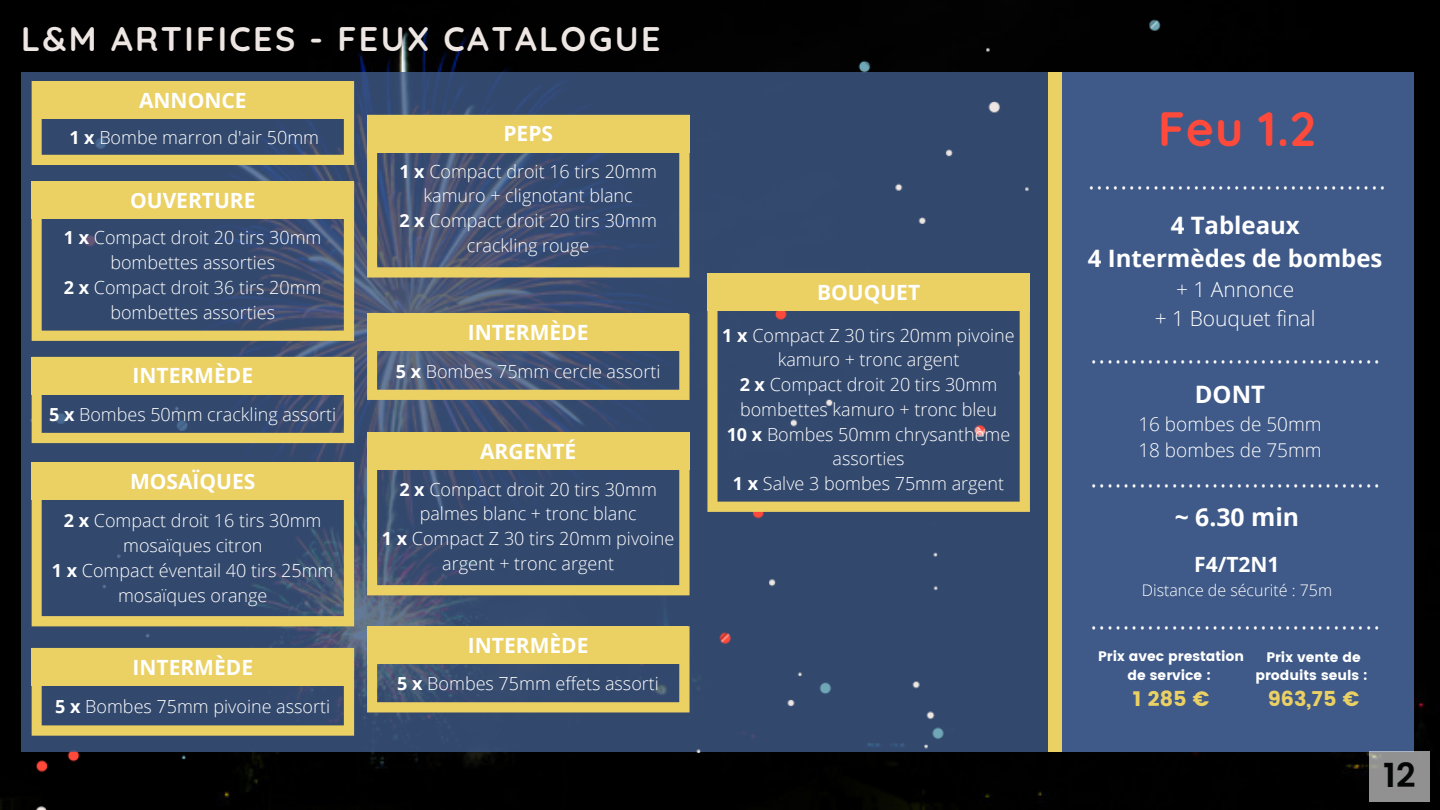
<style>
.page{position:relative;width:1440px;height:810px;background:#000}
.page>*{position:absolute;margin:0;border:0;box-sizing:border-box;transform-origin:0 0}
.t1{font:700 48px "Quicksand";color:#ff4a3b}
.t2{font:300 34px "Open Sans";color:#fff}
.t3{font:700 34px "Quicksand";letter-spacing:.07em;color:#ede6e2}
.t4{font:600 34px "Poppins";color:#040505}
.t5{font:700 24.8px "Open Sans";color:#fff}
.t6{font:700 24px/33px "Open Sans";color:#fff;text-align:center}
.t7{font:700 21px "Open Sans";color:#fff}
.t8{font:300 21px/29.2px "Open Sans";color:#fff;text-align:center}
.t9{font:20.7px "Poppins";color:#ebd064}
.t10{font:300 19px/26.2px "Open Sans";color:#fff}
.t11{font:300 18px/24.8px "Open Sans";color:#fff;text-align:center}
.t12{font:300 16px "Open Sans";color:#fff}
.t13{font:13.8px/18.8px "Poppins";color:#fff;text-align:center}
.s1{font-weight:700}
</style>
<div class="page">
<div style="left:0;top:29px;width:263px;height:781px;background:#000"></div>
<svg style="left:21px;top:73px;width:648px;height:679px;background:#3b4e70"></svg>
<img style="left:669px;top:0;width:648px;height:810px">
<div style="left:1062px;top:72px;width:352px;height:680px;background:#3f5a88"></div>
<div style="left:1048px;top:72px;width:13px;height:680px;background:#ebd064"></div>
<svg style="left:32px;top:81px;width:322px;height:84px;background:#6a716a"></svg>
<div style="left:32px;top:81px;width:312px;height:37px;background:#ebd064"></div>
<svg style="left:32px;top:219px;width:322px;height:122px;background:#4f5d6d"></svg>
<div style="left:32px;top:181px;width:322px;height:38px;background:#ebd064"></div>
<svg style="left:32px;top:357px;width:322px;height:86px;background:#676e6b"></svg>
<div style="left:32px;top:357px;width:320px;height:37px;background:#ebd064"></div>
<svg style="left:32px;top:500px;width:322px;height:126px;background:#4c5b6c"></svg>
<div style="left:32px;top:462px;width:322px;height:38px;background:#ebd064"></div>
<svg style="left:32px;top:685px;width:322px;height:51px;background:#646c6a"></svg>
<div style="left:32px;top:648px;width:322px;height:37px;background:#ebd064"></div>
<svg style="left:367px;top:152px;width:323px;height:126px;background:#576170"></svg>
<div style="left:367px;top:115px;width:323px;height:37px;background:#ebd064"></div>
<svg style="left:707px;top:311px;width:323px;height:201px;background:#47576c"></svg>
<div style="left:707px;top:273px;width:323px;height:38px;background:#ebd064"></div>
<svg style="left:367px;top:314px;width:323px;height:86px;background:#6f7471"></svg>
<div style="left:367px;top:314px;width:320px;height:37px;background:#ebd064"></div>
<svg style="left:367px;top:470px;width:323px;height:125px;background:#4d5c6c"></svg>
<div style="left:367px;top:433px;width:323px;height:37px;background:#ebd064"></div>
<svg style="left:367px;top:626px;width:323px;height:86px;background:#666e6c"></svg>
<div style="left:367px;top:626px;width:320px;height:38px;background:#ebd064"></div>
<div style="left:1369px;top:751px;width:61px;height:50px;background:#919191"></div>
<h2 class="t3" style="left:21px;top:17px;width:641px">L&amp;M ARTIFICES - FEUX CATALOGUE</h2>
<p class="t7" style="left:139px;top:85px;width:109px">ANNONCE</p>
<p class="t11" style="left:69px;top:124px;width:251px"><span class="s1">1 x</span> Bombe marron d'air 50mm</p>
<p class="t7" style="left:130px;top:185px;width:127px">OUVERTURE</p>
<p class="t11" style="left:64px;top:225px;width:259px"><span class="s1">1 x</span> Compact droit 20 tirs 30mm bombettes assorties<br><span class="s1">2 x</span> Compact droit 36 tirs 20mm bombettes assorties</p>
<p class="t7" style="left:133px;top:361px;width:122px">INTERMÈDE</p>
<p class="t11" style="left:49px;top:401px;width:289px"><span class="s1">5 x</span> Bombes 50mm crackling assorti</p>
<p class="t7" style="left:130px;top:466px;width:127px">MOSAÏQUES</p>
<p class="t11" style="left:52px;top:508px;width:283px"><span class="s1">2 x</span> Compact droit 16 tirs 30mm mosaïques citron<br><span class="s1">1 x</span> Compact éventail 40 tirs 25mm mosaïques orange</p>
<p class="t7" style="left:133px;top:652px;width:122px">INTERMÈDE</p>
<p class="t11" style="left:55px;top:693px;width:276px"><span class="s1">5 x</span> Bombes 75mm pivoine assorti</p>
<p class="t7" style="left:503px;top:119px;width:51px">PEPS</p>
<p class="t11" style="left:399px;top:158px;width:259px"><span class="s1">1 x</span> Compact droit 16 tirs 20mm kamuro + clignotant blanc<br><span class="s1">2 x</span> Compact droit 20 tirs 30mm crackling rouge</p>
<p class="t7" style="left:468px;top:318px;width:122px">INTERMÈDE</p>
<p class="t11" style="left:396px;top:358px;width:266px"><span class="s1">5 x</span> Bombes 75mm cercle assorti</p>
<p class="t7" style="left:480px;top:437px;width:98px">ARGENTÉ</p>
<p class="t11" style="left:382px;top:476px;width:294px"><span class="s1">2 x</span> Compact droit 20 tirs 30mm palmes blanc + tronc blanc<br><span class="s1">1 x</span> Compact Z 30 tirs 20mm pivoine argent + tronc argent</p>
<p class="t7" style="left:468px;top:630px;width:122px">INTERMÈDE</p>
<p class="t11" style="left:397px;top:671px;width:263px"><span class="s1">5 x</span> Bombes 75mm effets assorti</p>
<p class="t7" style="left:817px;top:278px;width:105px">BOUQUET</p>
<p class="t11" style="left:722px;top:322px;width:294px"><span class="s1">1 x</span> Compact Z 30 tirs 20mm pivoine kamuro + tronc argent<br><span class="s1">2 x</span> Compact droit 20 tirs 30mm bombettes kamuro + tronc bleu<br><span class="s1">10 x</span> Bombes 50mm chrysanthème assorties<br><span class="s1">1 x</span> Salve 3 bombes 75mm argent</p>
<h1 class="t1" style="left:1158px;top:98px;width:159px">Feu 1.2</h1>
<h2 class="t2" style="left:1087px;top:153px;width:301px">.....................................</h2>
<h3 class="t6" style="left:1088px;top:208px;width:296px">4 Tableaux<br>4 Intermèdes de bombes</h3>
<p class="t8" style="left:1155px;top:274px;width:162px">+ 1 Annonce<br>+ 1 Bouquet final</p>
<h2 class="t2" style="left:1090px;top:326px;width:292px">....................................</h2>
<h3 class="t6" style="left:1195px;top:377px;width:72px">DONT</h3>
<p class="t10" style="left:1138px;top:410px;width:185px">16 bombes de 50mm<br>18 bombes de 75mm</p>
<h2 class="t2" style="left:1090px;top:450px;width:292px">....................................</h2>
<h3 class="t5" style="left:1175px;top:500px;width:126px">~ 6.30 min</h3>
<p class="t7" style="left:1194px;top:550px;width:87px">F4/T2N1</p>
<p class="t12" style="left:1142px;top:579px;width:192px">Distance de sécurité : 75m</p>
<h2 class="t2" style="left:1090px;top:593px;width:292px">....................................</h2>
<p class="t13" style="left:1255px;top:648px;width:114px">Prix vente de produits seuls :</p>
<p class="t9" style="left:1268px;top:686px;width:93px">963,75 €</p>
<p class="t13" style="left:1098px;top:647px;width:148px">Prix avec prestation de service :</p>
<p class="t9" style="left:1133px;top:686px;width:78px">1 285 €</p>
<h2 class="t4" style="left:1383px;top:755px;width:34px">12</h2>
</div>
